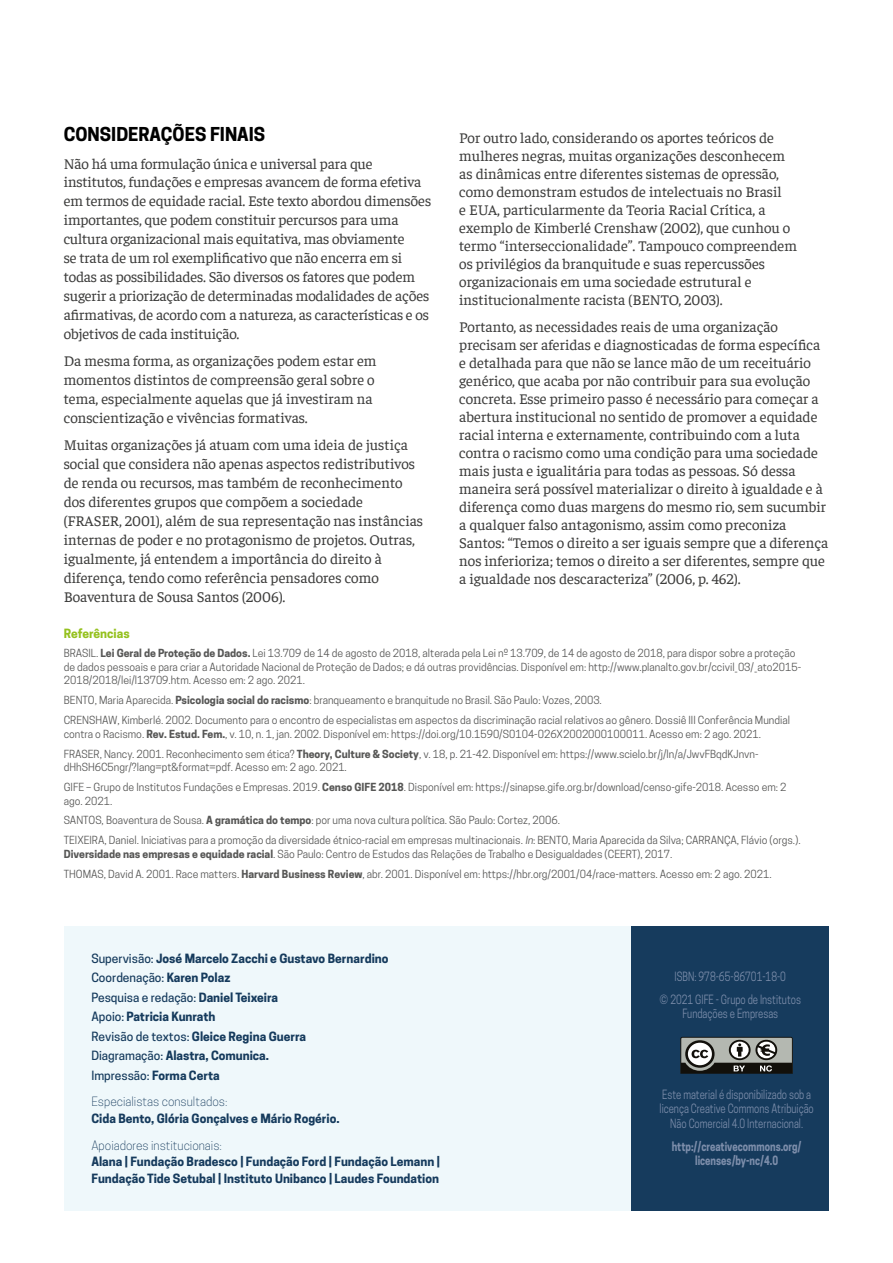
<style>
.page{position:relative;width:893px;height:1263px;background:#fff}
.page>*{position:absolute;margin:0;border:0;box-sizing:border-box;transform-origin:0 0}
.t1{font:700 18px "Cooper Hewitt";color:#000}
.t2{font:15px/18px "Faustina";color:#3c3c3b}
.t3{font:700 12px/19.5px "Cooper Hewitt";color:#163b5d}
.t4{font:12px/14.4px "Cooper Hewitt";color:#7d8eab;text-align:center;scale:.8 1}
.t5{font:300 12px "Cooper Hewitt";color:#163b5d}
.t6{font:700 12px/14.4px "Cooper Hewitt";color:#7d8eab;text-align:center;scale:.8 1}
.t7{font:700 12px "Cooper Hewitt";color:#95c11f}
.t8{font:10.5px/20px "Cooper Hewitt";color:#575756}
.s1{font-weight:700}
.s2{font-style:italic}
.s3{font-weight:500}
</style>
<div class="page">
<div style="left:64px;top:926px;width:567px;height:285px;background:#eff8fb"></div>
<div style="left:631px;top:926px;width:198px;height:285px;background:#163b5d"></div>
<svg style="left:680px;top:1036px;width:113px;height:38px;background:#777975"></svg>
<p class="t1" style="left:64px;top:124px;width:203px">CONSIDERAÇÕES FINAIS</p>
<p class="t2" style="left:64px;top:153px;width:369px;line-height:18.9px">Não há uma formulação única e universal para que institutos, fundações e empresas avancem de forma efetiva em termos de equidade racial. Este texto abordou dimensões importantes, que podem constituir percursos para uma cultura organizacional mais equitativa, mas obviamente<br>se trata de um rol exemplificativo que não encerra em si todas as possibilidades. São diversos os fatores que podem sugerir a priorização de determinadas modalidades de ações afirmativas, de acordo com a natureza, as características e os objetivos de cada instituição.</p>
<p class="t2" style="left:64px;top:351px;width:314px;line-height:18.9px">Da mesma forma, as organizações podem estar em momentos distintos de compreensão geral sobre o tema, especialmente aquelas que já investiram na conscientização e vivências formativas.</p>
<p class="t2" style="left:64px;top:435px;width:361px;line-height:18.9px">Muitas organizações já atuam com uma ideia de justiça social que considera não apenas aspectos redistributivos de renda ou recursos, mas também de reconhecimento dos diferentes grupos que compõem a sociedade (FRASER, 2001), além de sua representação nas instâncias internas de poder e no protagonismo de projetos. Outras, igualmente, já entendem a importância do direito à diferença, tendo como referência pensadores como Boaventura de Sousa Santos (2006).</p>
<p class="t2" style="left:459px;top:128px;width:339px">Por outro lado, considerando os aportes teóricos de mulheres negras, muitas organizações desconhecem as dinâmicas entre diferentes sistemas de opressão, como demonstram estudos de intelectuais no Brasil<br>e EUA, particularmente da Teoria Racial Crítica, a exemplo de Kimberlé Crenshaw (2002), que cunhou o termo “interseccionalidade”. Tampouco compreendem os privilégios da branquitude e suas repercussões organizacionais em uma sociedade estrutural e institucionalmente racista (BENTO, 2003).</p>
<p class="t2" style="left:459px;top:317px;width:371px">Portanto, as necessidades reais de uma organização precisam ser aferidas e diagnosticadas de forma específica e detalhada para que não se lance mão de um receituário genérico, que acaba por não contribuir para sua evolução concreta. Esse primeiro passo é necessário para começar a abertura institucional no sentido de promover a equidade racial interna e externamente, contribuindo com a luta contra o racismo como uma condição para uma sociedade mais justa e igualitária para todas as pessoas. Só dessa maneira será possível materializar o direito à igualdade e à diferença como duas margens do mesmo rio, sem sucumbir a qualquer falso antagonismo, assim como preconiza Santos: “Temos o direito a ser iguais sempre que a diferença nos inferioriza; temos o direito a ser diferentes, sempre que a igualdade nos descaracteriza” (2006, p. 462).</p>
<p class="t7" style="left:64px;top:626px;width:67px">Referências</p>
<p class="t8" style="left:64px;top:647px;width:739px;line-height:13.5px">BRASIL. <span class="s1">Lei Geral de Proteção de Dados.</span> Lei 13.709 de 14 de agosto de 2018, alterada pela Lei nº 13.709, de 14 de agosto de 2018, para dispor sobre a proteção de dados pessoais e para criar a Autoridade Nacional de Proteção de Dados; e dá outras providências. Disponível em: http://www.planalto.gov.br/ccivil_03/_ato2015-<br>2018/2018/lei/l13709.htm. Acesso em: 2 ago. 2021.</p>
<p class="t8" style="left:64px;top:690px;width:728px">BENTO, Maria Aparecida. <span class="s1">Psicologia social do racismo</span>: branqueamento e branquitude no Brasil. São Paulo: Vozes, 2003.<br>CRENSHAW, Kimberlé. 2002. Documento para o encontro de especialistas em aspectos da discriminação racial relativos ao gênero. Dossiê III Conferência Mundial</p>
<p class="t8" style="left:64px;top:724px;width:699px">contra o Racismo. <span class="s1">Rev. Estud. Fem.</span>, v. 10, n. 1, jan. 2002. Disponível em: https://doi.org/10.1590/S0104-026X2002000100011. Acesso em: 2 ago. 2021.<br>FRASER, Nancy. 2001. Reconhecimento sem ética? <span class="s1">Theory, Culture &amp; Society</span>, v. 18, p. 21-42. Disponível em: https://www.scielo.br/j/ln/a/JwvFBqdKJnvn-</p>
<p class="t8" style="left:64px;top:757px;width:724px">dHhSH6C5ngr/?lang=pt&amp;format=pdf. Acesso em: 2 ago. 2021.<br>GIFE – Grupo de Institutos Fundações e Empresas. 2019. <span class="s1">Censo GIFE 2018</span>. Disponível em: https://sinapse.gife.org.br/download/censo-gife-2018. Acesso em: 2</p>
<p class="t8" style="left:64px;top:790px;width:738px">ago. 2021.<br>SANTOS, Boaventura de Sousa. <span class="s1">A gramática do tempo</span>: por uma nova cultura política. São Paulo: Cortez, 2006.<br>TEIXEIRA, Daniel. Iniciativas para a promoção da diversidade étnico-racial em empresas multinacionais. <span class="s2">In</span>: BENTO, Maria Aparecida da Silva; CARRANÇA, Flávio (orgs.).</p>
<p class="t8" style="left:64px;top:844px;width:709px"><span class="s1">Diversidade nas empresas e equidade racial</span>. São Paulo: Centro de Estudos das Relações de Trabalho e Desigualdades (CEERT), 2017.<br>THOMAS, David A. 2001. Race matters. <span class="s1">Harvard Business Review</span>, abr. 2001. Disponível em: https://hbr.org/2001/04/race-matters. Acesso em: 2 ago. 2021.</p>
<p class="t3" style="left:91px;top:948px;width:299px"><span class="s3">Supervisão:</span> José Marcelo Zacchi e Gustavo Bernardino <span class="s3">Coordenação:</span> Karen Polaz<br><span class="s3">Pesquisa e redação:</span> Daniel Teixeira<br><span class="s3">Apoio:</span> Patricia Kunrath<br><span class="s3">Revisão de textos:</span> Gleice Regina Guerra<br><span class="s3">Diagramação:</span> Alastra, Comunica.<br><span class="s3">Impressão:</span> Forma Certa</p>
<p class="t5" style="left:91px;top:1095px;width:138px">Especialistas consultados:</p>
<p class="t3" style="left:91px;top:1109px;width:250px">Cida Bento, Glória Gonçalves e Mário Rogério.</p>
<p class="t5" style="left:91px;top:1138px;width:132px">Apoiadores institucionais:</p>
<p class="t3" style="left:91px;top:1153px;width:350px;line-height:16.5px">Alana | Fundação Bradesco | Fundação Ford | Fundação Lemann |<br>Fundação Tide Setubal | Instituto Unibanco | Laudes Foundation</p>
<p class="t4" style="left:660px;top:965px;width:178px;line-height:23px">ISBN: 978-65-86701-18-0<br>© 2021 GIFE - Grupo de Institutos</p>
<p class="t4" style="left:682px;top:1006px;width:121px">Fundações e Empresas</p>
<p class="t4" style="left:660px;top:1087px;width:194px">Este material é disponibilizado sob a licença Creative Commons Atribuição<br>Não Comercial 4.0 Internacional.</p>
<p class="t6" style="left:672px;top:1139px;width:164px">http://creativecommons.org/ licenses/by-nc/4.0</p>
</div>
